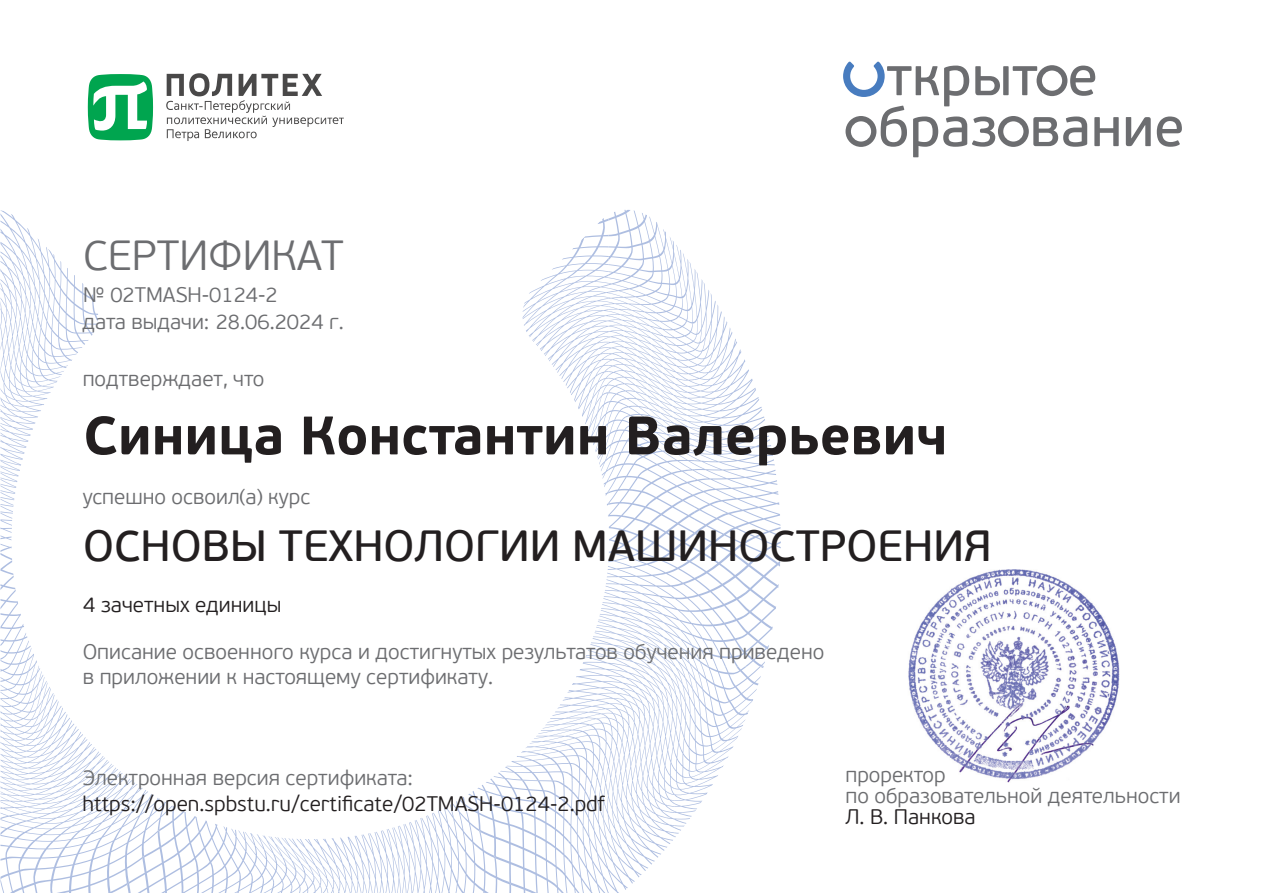
<style>
.page{position:relative;width:1263px;height:893px;background:#fff}
.page>*{position:absolute;margin:0;border:0;box-sizing:border-box;transform-origin:0 0}
.t1{font:700 54px "PF Beau Sans Pro";color:#231f20}
.t2{font:43.5px "PF Beau Sans Pro Bbook";color:#231f20}
.t3{font:300 42px "PF Beau Sans Pro";color:#6c6d70}
.t4{font:300 21px/25.2px "PF Beau Sans Pro";color:#6c6d70}
.t5{font:300 21px "PF Beau Sans Pro";color:#231f20}
</style>
<div class="page">
<svg style="left:524px;top:210px;width:245px;height:342px"></svg>
<svg style="left:0;top:210px;width:98px;height:342px"></svg>
<svg style="left:0;top:553px;width:160px;height:340px"></svg>
<svg style="left:127px;top:799px;width:336px;height:94px"></svg>
<svg style="left:463px;top:552px;width:317px;height:341px"></svg>
<svg style="left:490px;top:666px;width:274px;height:227px"></svg>
<svg style="left:843px;top:62px;width:276px;height:95px"></svg>
<svg style="left:1126px;top:117px;width:25px;height:29px"></svg>
<svg style="left:1157px;top:116px;width:25px;height:31px"></svg>
<svg style="left:166px;top:73px;width:178px;height:68px"></svg>
<svg style="left:88px;top:74px;width:65px;height:66px"></svg>
<img style="left:908px;top:570px;width:212px;height:213px">
<h3 class="t3" style="left:83px;top:231px;width:262px">СЕРТИФИКАТ</h3>
<p class="t4" style="left:83px;top:282px;width:196px">№ 02TMASH-0124-2</p>
<p class="t4" style="left:82px;top:310px;width:263px">дата выдачи: 28.06.2024 г.</p>
<p class="t4" style="left:83px;top:366px;width:183px">подтверждает, что</p>
<h1 class="t1" style="left:83px;top:402px;width:866px">Синица Константин Валерьевич</h1>
<p class="t4" style="left:83px;top:485px;width:229px">успешно освоил(а) курс</p>
<h2 class="t2" style="left:83px;top:521px;width:910px">ОСНОВЫ ТЕХНОЛОГИИ МАШИНОСТРОЕНИЯ</h2>
<p class="t5" style="left:83px;top:593px;width:199px">4 зачетных единицы</p>
<p class="t4" style="left:83px;top:639px;width:743px">Описание освоенного курса и достигнутых результатов обучения приведено в приложении к настоящему сертификату.</p>
<p class="t4" style="left:83px;top:766px;width:332px">Электронная версия сертификата:</p>
<p class="t5" style="left:82px;top:792px;width:524px">https://open.spbstu.ru/certificate/02TMASH-0124-2.pdf</p>
<p class="t4" style="left:845px;top:764px;width:337px;line-height:21px">проректор<br>по образовательной деятельности</p>
<p class="t5" style="left:845px;top:805px;width:132px">Л. В. Панкова</p>
</div>
